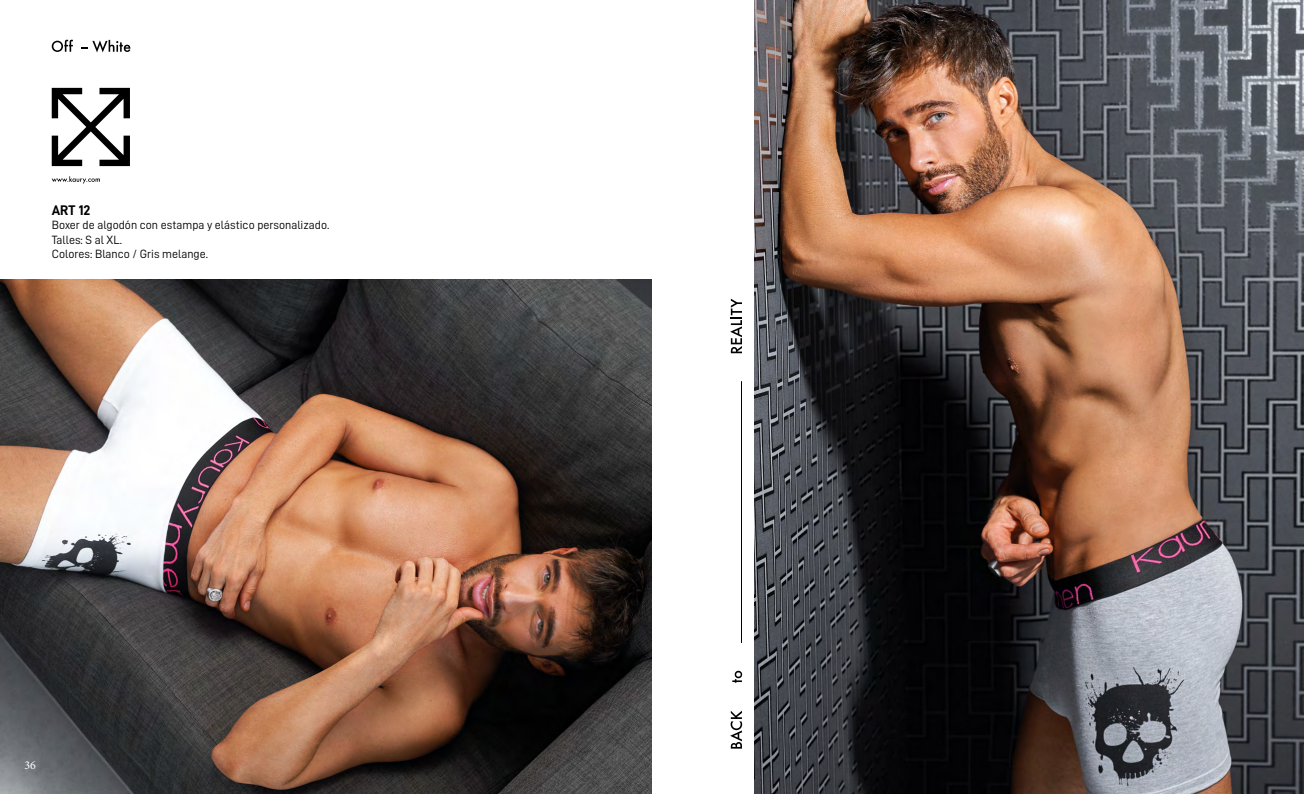
<style>
.page{position:relative;width:1304px;height:794px;background:#fff}
.page>*{position:absolute;margin:0;border:0;box-sizing:border-box;transform-origin:0 0}
.t1{font:14px "D DIN Bold";color:#000}
.t2{font:12px/14.4px "D DIN";color:#000}
.t3{font:12px "Minion Pro";color:#fff}
</style>
<div class="page">
<img style="left:0;top:279px;width:652px;height:515px">
<svg style="left:52px;top:88px;width:78px;height:78px"></svg>
<svg style="left:52px;top:176px;width:48px;height:7px"></svg>
<svg style="left:52px;top:40px;width:21px;height:12px"></svg>
<svg style="left:82px;top:40px;width:48px;height:12px"></svg>
<svg style="left:732px;top:671px;width:10px;height:11px"></svg>
<svg style="left:730px;top:299px;width:12px;height:54px"></svg>
<svg style="left:730px;top:710px;width:12px;height:38px"></svg>
<hr style="left:741px;top:381px;width:1px;height:262px;background:#000">
<img style="left:754px;top:0;width:550px;height:794px">
<p class="t1" style="left:52px;top:202px;width:40px">ART 12</p>
<p class="t2" style="left:52px;top:218px;width:279px">Boxer de algodón con estampa y elástico personalizado.<br>Talles: S al XL.<br>Colores: Blanco / Gris melange.</p>
<p class="t3" style="left:24px;top:757px;width:13px">36</p>
</div>
